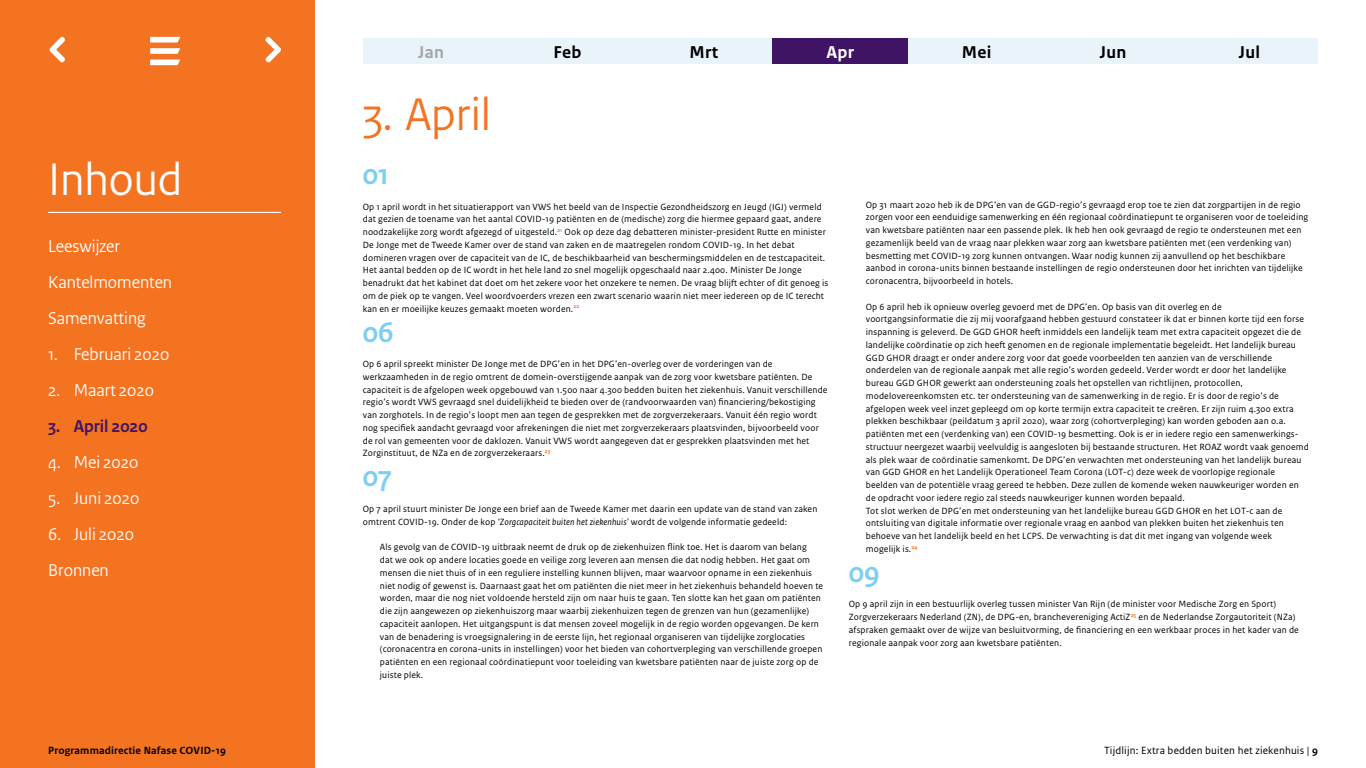
<style>
.page{position:relative;width:1366px;height:768px;background:#fff}
.page>*{position:absolute;margin:0;border:0;box-sizing:border-box;transform-origin:0 0}
.Kop_1_-genummerd{font:48px "Rijksoverheid Sans Heading";color:#f47321}
.Kop_1{font:48px "Rijksoverheid Sans Heading";color:#fff}
.Dag{font:700 30px "Rijksoverheid Sans Heading";color:#7ccff2}
.Kop_2_genummerd-1a{font:18px "Rijksoverheid Sans Heading";color:#fff}
.Kop_2{font:18px "Rijksoverheid Sans Heading";color:#fff}
.Maand_Zwart{font:700 18px "Rijksoverheid Sans Text";letter-spacing:.015em;color:#000}
.Kop_2_genummerd-1{font:700 18px "Rijksoverheid Sans Heading";color:#3f1464}
.Maand_Grijs{font:700 18px "Rijksoverheid Sans Text";color:#a6a6a6}
.Maand_Wit{font:700 18px "Rijksoverheid Sans Text";color:#fff}
.t1{font:11px "Rijksoverheid Sans Text";letter-spacing:.015em;color:#000}
.t2{font:700 11px "Rijksoverheid Sans Text";letter-spacing:.015em;color:#000}
.Plat_Inspring{font:9.5px/12.8px "Rijksoverheid Sans Text";letter-spacing:.015em;color:#000}
.Plat{font:9.5px/12.8px "Rijksoverheid Sans Text";letter-spacing:.015em;color:#000}
.s1{font-style:italic}
.s2{font-weight:700}
</style>
<div class="page">
<div style="left:0;top:0;width:315px;height:768px;background:#f47321"></div>
<hr style="left:48px;top:212px;width:233px;height:1px;background:#fff">
<svg style="left:150px;top:37px;width:30px;height:17px"></svg>
<svg style="left:150px;top:60px;width:30px;height:5px"></svg>
<svg style="left:49px;top:36px;width:16px;height:27px"></svg>
<svg style="left:265px;top:36px;width:16px;height:27px"></svg>
<div style="left:363px;top:38px;width:136px;height:26px;background:#e9f4fa"></div>
<div style="left:499px;top:38px;width:137px;height:26px;background:#e9f4fa"></div>
<div style="left:636px;top:38px;width:136px;height:26px;background:#e9f4fa"></div>
<div style="left:772px;top:38px;width:137px;height:26px;background:#3f1464"></div>
<div style="left:909px;top:38px;width:136px;height:26px;background:#e9f4fa"></div>
<div style="left:1045px;top:38px;width:136px;height:26px;background:#e9f4fa"></div>
<div style="left:1181px;top:38px;width:137px;height:26px;background:#e9f4fa"></div>
<h1 class="Kop_1" style="left:48px;top:152px;width:136px">Inhoud</h1>
<h2 class="Kop_2" style="left:48px;top:236px;width:73px">Leeswijzer</h2>
<h2 class="Kop_2" style="left:48px;top:272px;width:125px">Kantelmomenten</h2>
<h2 class="Kop_2" style="left:48px;top:308px;width:99px">Samenvatting</h2>
<h2 class="Kop_2_genummerd-1a" style="left:48px;top:344px;width:123px">1. Februari 2020</h2>
<h2 class="Kop_2_genummerd-1a" style="left:48px;top:380px;width:107px">2. Maart 2020</h2>
<h2 class="Kop_2_genummerd-1" style="left:48px;top:416px;width:101px">3. April 2020</h2>
<h2 class="Kop_2_genummerd-1a" style="left:48px;top:452px;width:92px">4. Mei 2020</h2>
<h2 class="Kop_2_genummerd-1a" style="left:48px;top:488px;width:93px">5. Juni 2020</h2>
<h2 class="Kop_2_genummerd-1a" style="left:48px;top:524px;width:87px">6. Juli 2020</h2>
<h2 class="Kop_2" style="left:48px;top:560px;width:62px">Bronnen</h2>
<p class="Maand_Grijs" style="left:418px;top:42px;width:27px">Jan</p>
<p class="Maand_Zwart" style="left:554px;top:42px;width:29px">Feb</p>
<p class="Maand_Zwart" style="left:690px;top:42px;width:30px">Mrt</p>
<p class="Maand_Wit" style="left:826px;top:42px;width:29px">Apr</p>
<p class="Maand_Zwart" style="left:962px;top:42px;width:31px">Mei</p>
<p class="Maand_Zwart" style="left:1100px;top:42px;width:28px">Jun</p>
<p class="Maand_Zwart" style="left:1239px;top:42px;width:23px">Jul</p>
<h1 class="Kop_1_-genummerd" style="left:363px;top:86px;width:130px">3. April</h1>
<h2 class="Dag" style="left:363px;top:157px;width:28px">01</h2>
<p class="Plat" style="left:363px;top:200px;width:465px">Op 1 april wordt in het situatierapport van VWS het beeld van de Inspectie Gezondheidszorg en Jeugd (IGJ) vermeld dat gezien de toename van het aantal COVID-19 patiënten en de (medische) zorg die hiermee gepaard gaat, andere noodzakelijke zorg wordt afgezegd of uitgesteld.<sup>21</sup> Ook op deze dag debatteren minister-president Rutte en minister De Jonge met de Tweede Kamer over de stand van zaken en de maatregelen rondom COVID-19. In het debat</p>
<p class="Plat" style="left:363px;top:251px;width:464px">domineren vragen over de capaciteit van de IC, de beschikbaarheid van beschermingsmiddelen en de testcapaciteit.<br>Het aantal bedden op de IC wordt in het hele land zo snel mogelijk opgeschaald naar 2.400. Minister De Jonge</p>
<p class="Plat" style="left:363px;top:277px;width:467px">benadrukt dat het kabinet dat doet om het zekere voor het onzekere te nemen. De vraag blijft echter of dit genoeg is om de piek op te vangen. Veel woordvoerders vrezen een zwart scenario waarin niet meer iedereen op de IC terecht kan en er moeilijke keuzes gemaakt moeten worden.<sup>22</sup></p>
<h2 class="Dag" style="left:363px;top:315px;width:32px">06</h2>
<p class="Plat" style="left:363px;top:358px;width:411px">Op 6 april spreekt minister De Jonge met de DPG’en in het DPG’en-overleg over de vorderingen van de</p>
<p class="Plat" style="left:363px;top:371px;width:466px">werkzaamheden in de regio omtrent de domein-overstijgende aanpak van de zorg voor kwetsbare patiënten. De capaciteit is de afgelopen week opgebouwd van 1.500 naar 4.300 bedden buiten het ziekenhuis. Vanuit verschillende regio’s wordt VWS gevraagd snel duidelijkheid te bieden over de (randvoorwaarden van) financiering/bekostiging van zorghotels. In de regio’s loopt men aan tegen de gesprekken met de zorgverzekeraars. Vanuit één regio wordt nog specifiek aandacht gevraagd voor afrekeningen die niet met zorgverzekeraars plaatsvinden, bijvoorbeeld voor</p>
<p class="Plat" style="left:363px;top:434px;width:448px">de rol van gemeenten voor de daklozen. Vanuit VWS wordt aangegeven dat er gesprekken plaatsvinden met het<br>Zorginstituut, de NZa en de zorgverzekeraars.<sup>23</sup></p>
<h2 class="Dag" style="left:363px;top:460px;width:31px">07</h2>
<p class="Plat" style="left:363px;top:503px;width:456px">Op 7 april stuurt minister De Jonge een brief aan de Tweede Kamer met daarin een update van de stand van zaken omtrent COVID-19. Onder de kop <span class="s1">‘Zorgcapaciteit buiten het ziekenhuis’</span> wordt de volgende informatie gedeeld:</p>
<h1 class="Plat_Inspring" style="left:380px;top:541px;width:445px">Als gevolg van de COVID-19 uitbraak neemt de druk op de ziekenhuizen flink toe. Het is daarom van belang<br>dat we ook op andere locaties goede en veilige zorg leveren aan mensen die dat nodig hebben. Het gaat om mensen die niet thuis of in een reguliere instelling kunnen blijven, maar waarvoor opname in een ziekenhuis niet nodig of gewenst is. Daarnaast gaat het om patiënten die niet meer in het ziekenhuis behandeld hoeven te worden, maar die nog niet voldoende hersteld zijn om naar huis te gaan. Ten slotte kan het gaan om patiënten die zijn aangewezen op ziekenhuiszorg maar waarbij ziekenhuizen tegen de grenzen van hun (gezamenlijke) capaciteit aanlopen. Het uitgangspunt is dat mensen zoveel mogelijk in de regio worden opgevangen. De kern van de benadering is vroegsignalering in de eerste lijn, het regionaal organiseren van tijdelijke zorglocaties (coronacentra en corona-units in instellingen) voor het bieden van cohortverpleging van verschillende groepen patiënten en een regionaal coördinatiepunt voor toeleiding van kwetsbare patiënten naar de juiste zorg op de juiste plek.</h1>
<h1 class="Plat_Inspring" style="left:866px;top:198px;width:444px">Op 31 maart 2020 heb ik de DPG’en van de GGD-regio’s gevraagd erop toe te zien dat zorgpartijen in de regio zorgen voor een eenduidige samenwerking en één regionaal coördinatiepunt te organiseren voor de toeleiding van kwetsbare patiënten naar een passende plek. Ik heb hen ook gevraagd de regio te ondersteunen met een gezamenlijk beeld van de vraag naar plekken waar zorg aan kwetsbare patiënten met (een verdenking van)</h1>
<h1 class="Plat_Inspring" style="left:866px;top:249px;width:438px">besmetting met COVID-19 zorg kunnen ontvangen. Waar nodig kunnen zij aanvullend op het beschikbare aanbod in corona-units binnen bestaande instellingen de regio ondersteunen door het inrichten van tijdelijke coronacentra, bijvoorbeeld in hotels.</h1>
<h1 class="Plat_Inspring" style="left:866px;top:300px;width:357px">Op 6 april heb ik opnieuw overleg gevoerd met de DPG’en. Op basis van dit overleg en de</h1>
<h1 class="Plat_Inspring" style="left:866px;top:313px;width:440px">voortgangsinformatie die zij mij voorafgaand hebben gestuurd constateer ik dat er binnen korte tijd een forse inspanning is geleverd. De GGD GHOR heeft inmiddels een landelijk team met extra capaciteit opgezet die de landelijke coördinatie op zich heeft genomen en de regionale implementatie begeleidt. Het landelijk bureau GGD GHOR draagt er onder andere zorg voor dat goede voorbeelden ten aanzien van de verschillende</h1>
<h1 class="Plat_Inspring" style="left:866px;top:364px;width:422px">onderdelen van de regionale aanpak met alle regio’s worden gedeeld. Verder wordt er door het landelijke bureau GGD GHOR gewerkt aan ondersteuning zoals het opstellen van richtlijnen, protocollen,</h1>
<h1 class="Plat_Inspring" style="left:866px;top:390px;width:415px">modelovereenkomsten etc. ter ondersteuning van de samenwerking in de regio. Er is door de regio’s de</h1>
<h1 class="Plat_Inspring" style="left:866px;top:402px;width:429px">afgelopen week veel inzet gepleegd om op korte termijn extra capaciteit te creëren. Er zijn ruim 4.300 extra plekken beschikbaar (peildatum 3 april 2020), waar zorg (cohortverpleging) kan worden geboden aan o.a.</h1>
<h1 class="Plat_Inspring" style="left:866px;top:428px;width:445px">patiënten met een (verdenking van) een COVID-19 besmetting. Ook is er in iedere regio een samenwerkings&shy;structuur neergezet waarbij veelvuldig is aangesloten bij bestaande structuren. Het ROAZ wordt vaak genoemd als plek waar de coördinatie samenkomt. De DPG’en verwachten met ondersteuning van het landelijk bureau van GGD GHOR en het Landelijk Operationeel Team Corona (LOT-c) deze week de voorlopige regionale</h1>
<h1 class="Plat_Inspring" style="left:866px;top:479px;width:434px">beelden van de potentiële vraag gereed te hebben. Deze zullen de komende weken nauwkeuriger worden en de opdracht voor iedere regio zal steeds nauwkeuriger kunnen worden bepaald.</h1>
<h1 class="Plat_Inspring" style="left:866px;top:504px;width:418px">Tot slot werken de DPG’en met ondersteuning van het landelijke bureau GGD GHOR en het LOT-c aan de</h1>
<h1 class="Plat_Inspring" style="left:866px;top:517px;width:420px">ontsluiting van digitale informatie over regionale vraag en aanbod van plekken buiten het ziekenhuis ten</h1>
<h1 class="Plat_Inspring" style="left:866px;top:530px;width:408px">behoeve van het landelijk beeld en het LCPS. De verwachting is dat dit met ingang van volgende week</h1>
<h1 class="Plat_Inspring" style="left:866px;top:543px;width:53px">mogelijk is.<sup>24</sup></h1>
<h2 class="Dag" style="left:849px;top:555px;width:32px">09</h2>
<p class="Plat" style="left:849px;top:598px;width:429px">Op 9 april zijn in een bestuurlijk overleg tussen minister Van Rijn (de minister voor Medische Zorg en Sport)</p>
<p class="Plat" style="left:849px;top:611px;width:452px">Zorgverzekeraars Nederland (ZN), de DPG-en, branchevereniging ActiZ<sup>25</sup> en de Nederlandse Zorgautoriteit (NZa) afspraken gemaakt over de wijze van besluitvorming, de financiering en een werkbaar proces in het kader van de regionale aanpak voor zorg aan kwetsbare patiënten.</p>
<p class="t2" style="left:48px;top:744px;width:179px">Programmadirectie Nafase COVID-19</p>
<p class="t1" style="left:1104px;top:744px;width:215px">Tijdlijn: Extra bedden buiten het ziekenhuis | <span class="s2">9</span></p>
</div>
